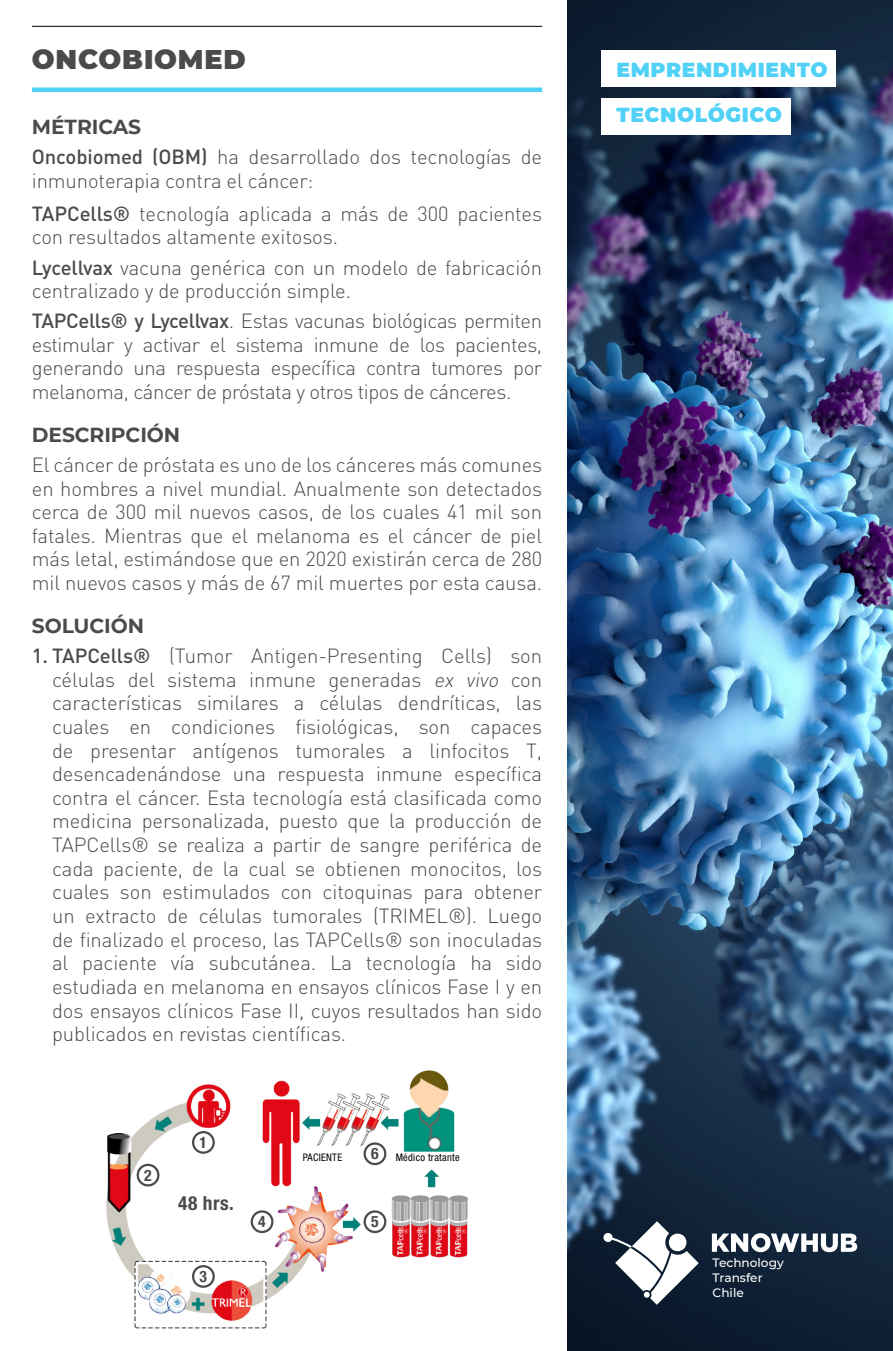
<style>
.page{position:relative;width:893px;height:1351px;background:#fff}
.page>*{position:absolute;margin:0;border:0;box-sizing:border-box;transform-origin:0 0}
.t1{font:900 27px "Montserrat";letter-spacing:.03em;color:#4b4b4b}
.t2{font:300 20.25px/23.6px "DIN Pro";letter-spacing:-.005em;color:#4b4b4b}
.t3{font:700 20.25px "Montserrat";letter-spacing:-.005em;color:#4b4b4b}
.t4{font:900 20.25px "Montserrat";letter-spacing:.03em;color:#51d1f6}
.t5{font:700 condensed 19.35px "Helvetica Neue LT Std";color:#4b4b4b}
.t6{font:700 condensed 15.75px "Helvetica Neue LT Std";color:#4b4b4b}
.t7{font:500 12.15px "Montserrat";color:#fff}
.t8{font:condensed 10.35px "Helvetica Neue LT Std";letter-spacing:.025em;color:#000}
.s1{font-weight:500}
.s2{font-style:italic}
</style>
<div class="page">
<div style="left:32px;top:87px;width:510px;height:5px;background:#51d1f6"></div>
<img style="left:568px;top:0;width:325px;height:1350px">
<hr style="left:32px;top:26px;width:510px;height:1px;background:#1c1c1c">
<div style="left:601px;top:50px;width:235px;height:37px;background:#fff"></div>
<div style="left:601px;top:98px;width:190px;height:36px;background:#fff"></div>
<svg style="left:712px;top:1232px;width:145px;height:19px"></svg>
<svg style="left:603px;top:1220px;width:96px;height:84px"></svg>
<img style="left:107px;top:1070px;width:360px;height:229px">
<div style="left:302px;top:1153px;width:40px;height:9px;background:#fff"></div>
<div style="left:172px;top:1188px;width:68px;height:28px;background:#fff"></div>
<div style="left:390px;top:1153px;width:75px;height:9px;background:#fff"></div>
<svg style="left:193px;top:1131px;width:21px;height:21px"></svg>
<div style="left:192px;top:1130px;width:23px;height:23px;border:2px solid #4b4b4b;border-radius:10px"></div>
<div style="left:138px;top:1164px;width:20px;height:21px;background:#fff;border-radius:10px"></div>
<div style="left:137px;top:1163px;width:22px;height:23px;border:2px solid #4b4b4b;border-radius:10px"></div>
<div style="left:252px;top:1211px;width:20px;height:20px;background:#fff;border-radius:10px"></div>
<div style="left:251px;top:1209px;width:22px;height:23px;border:2px solid #4b4b4b;border-radius:10px"></div>
<div style="left:365px;top:1143px;width:20px;height:20px;background:#fff;border-radius:10px"></div>
<div style="left:364px;top:1142px;width:22px;height:22px;border:2px solid #4b4b4b;border-radius:10px"></div>
<div style="left:365px;top:1211px;width:20px;height:20px;background:#fff;border-radius:10px"></div>
<div style="left:364px;top:1209px;width:22px;height:23px;border:2px solid #4b4b4b;border-radius:10px"></div>
<svg style="left:134px;top:1259px;width:133px;height:69px"></svg>
<p class="t1" style="left:32px;top:39px;width:215px">ONCOBIOMED</p>
<p class="t3" style="left:32px;top:112px;width:111px">MÉTRICAS</p>
<p class="t2" style="left:32px;top:144px;width:512px"><span class="s1">Oncobiomed (OBM)</span> ha desarrollado dos tecnologías de inmunoterapia contra el cáncer:</p>
<p class="t2" style="left:32px;top:201px;width:512px"><span class="s1">TAPCells®</span> tecnología aplicada a más de 300 pacientes con resultados altamente exitosos.</p>
<p class="t2" style="left:32px;top:254px;width:512px"><span class="s1">Lycellvax</span> vacuna genérica con un modelo de fabricación centralizado y de producción simple.</p>
<p class="t2" style="left:32px;top:308px;width:512px;text-align:justify"><span class="s1">TAPCells® y Lycellvax</span>. Estas vacunas biológicas permiten estimular y activar el sistema inmune de los pacientes, generando una respuesta específica contra tumores por melanoma, cáncer de próstata y otros tipos de cánceres.</p>
<p class="t3" style="left:32px;top:420px;width:150px">DESCRIPCIÓN</p>
<p class="t2" style="left:32px;top:452px;width:512px;text-align:justify">El cáncer de próstata es uno de los cánceres más comunes en hombres a nivel mundial. Anualmente son detectados cerca de 300 mil nuevos casos, de los cuales 41 mil son fatales. Mientras que el melanoma es el cáncer de piel más letal, estimándose que en 2020 existirán cerca de 280 mil nuevos casos y más de 67 mil muertes por esta causa.</p>
<p class="t3" style="left:32px;top:611px;width:114px">SOLUCIÓN</p>
<p class="t2" style="left:52px;top:643px;width:492px;text-align:justify;text-indent:-20px"><span class="s1">1. TAPCells®</span> (Tumor Antigen-Presenting Cells) son células del sistema inmune generadas <span class="s2">ex vivo</span> con características similares a células dendríticas, las cuales en condiciones fisiológicas, son capaces de presentar antígenos tumorales a linfocitos T, desencadenándose una respuesta inmune específica contra el cáncer. Esta tecnología está clasificada como medicina personalizada, puesto que la producción de TAPCells® se realiza a partir de sangre periférica de cada paciente, de la cual se obtienen monocitos, los cuales son estimulados con citoquinas para obtener un extracto de células tumorales (TRIMEL®). Luego de finalizado el proceso, las TAPCells® son inoculadas al paciente vía subcutánea. La tecnología ha sido estudiada en melanoma en ensayos clínicos Fase I y en dos ensayos clínicos Fase II, cuyos resultados han sido publicados en revistas científicas.</p>
<p class="t6" style="left:144px;top:1165px;width:9px">2</p>
<p class="t6" style="left:200px;top:1132px;width:9px">1</p>
<p class="t5" style="left:178px;top:1191px;width:57px">48 hrs.</p>
<p class="t6" style="left:200px;top:1266px;width:9px">3</p>
<p class="t6" style="left:258px;top:1211px;width:9px">4</p>
<p class="t8" style="left:303px;top:1151px;width:41px">PACIENTE</p>
<p class="t6" style="left:371px;top:1143px;width:9px">6</p>
<p class="t8" style="left:396px;top:1151px;width:66px">Médico tratante</p>
<p class="t6" style="left:371px;top:1211px;width:9px">5</p>
<p class="t4" style="left:616px;top:55px;width:213px">EMPRENDIMIENTO</p>
<p class="t4" style="left:616px;top:100px;width:167px">TECNOLÓGICO</p>
<p class="t7" style="left:713px;top:1254px;width:73px">Technology</p>
<p class="t7" style="left:713px;top:1268px;width:52px">Transfer</p>
<p class="t7" style="left:713px;top:1283px;width:33px">Chile</p>
</div>
